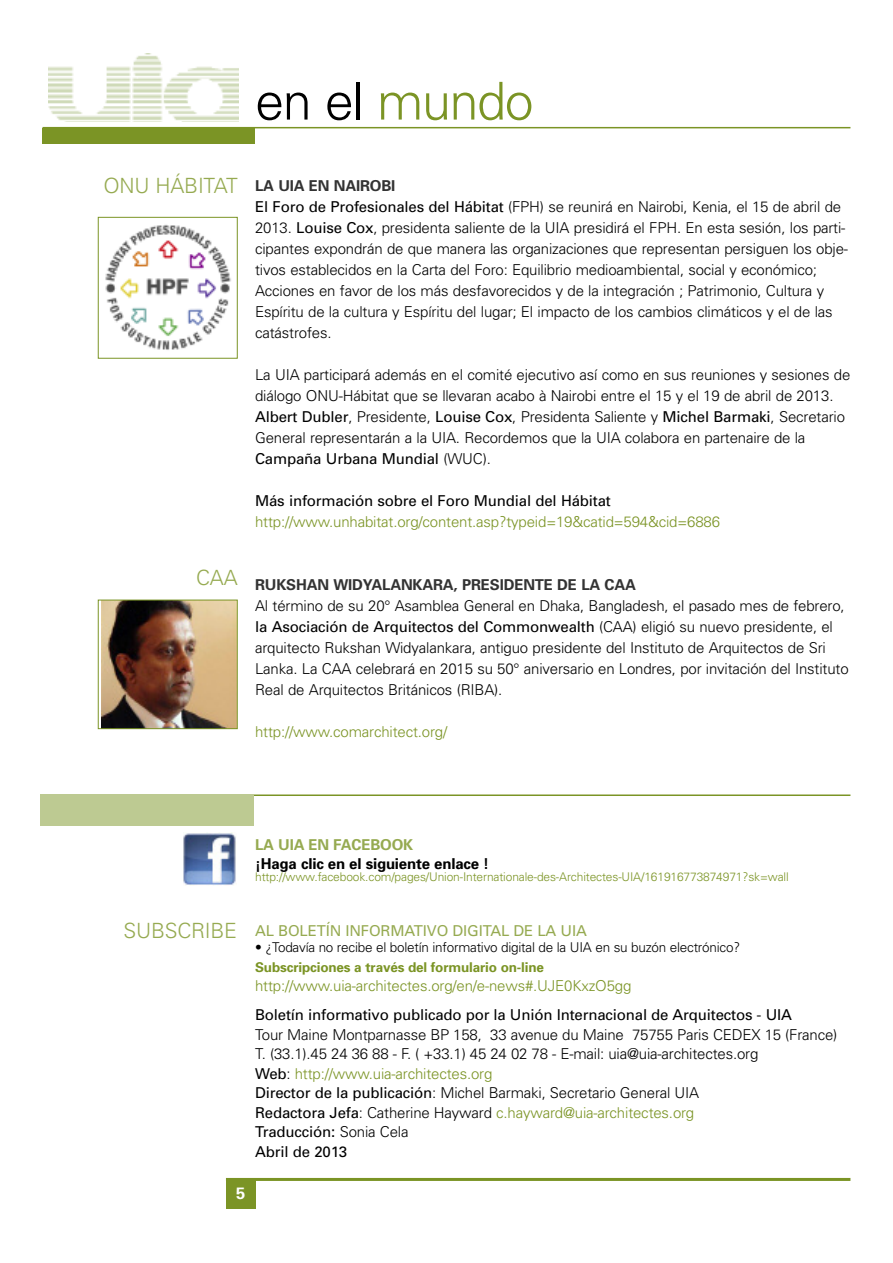
<style>
.page{position:relative;width:893px;height:1263px;background:#fff}
.page>*{position:absolute;margin:0;border:0;box-sizing:border-box;transform-origin:0 0}
.t1{font:300 52.2px "Univers";letter-spacing:-.03em;color:#7b9425}
.t2{font:300 21px "Univers";letter-spacing:-.01em;color:#96aa51}
.t3{font:700 16.5px "Univers";color:#fff}
.t4{font:300 15px/21px "Univers";letter-spacing:-.01em;color:#000}
.t5{font:300 15px "Univers";letter-spacing:-.01em;color:#7b9425}
.t6{font:15px "Univers";letter-spacing:-.01em;color:#000}
.t7{font:700 15px "Univers";letter-spacing:-.01em;color:#333}
.t8{font:15px "Univers";letter-spacing:-.01em;color:#96aa51}
.t9{font:700 15px "Univers";letter-spacing:-.01em;color:#000}
.t10{font:700 15px "Univers";letter-spacing:-.01em;color:#96aa51}
.t11{font:300 13.5px "Univers";letter-spacing:-.015em;color:#000}
.t12{font:700 13.5px "Univers";letter-spacing:-.01em;color:#7b9425}
.t13{font:300 12px "Univers";letter-spacing:-.01em;color:#7b9425}
.s1{color:#000}
.s2{font-weight:700;color:#333}
.s3{font-weight:400}
.s4{color:#7b9425}
</style>
<div class="page">
<div style="left:43px;top:128px;width:212px;height:16px;background:#7b9425"></div>
<hr style="left:43px;top:127px;width:807px;height:1px;background:#7b9425">
<img style="left:49px;top:54px;width:189px;height:68px">
<div style="left:226px;top:1178px;width:29px;height:30px;background:#7b9425"></div>
<hr style="left:226px;top:1178px;width:624px;height:3px;background:#7b9425">
<hr style="left:249px;top:794px;width:601px;height:2px;background:#7b9425">
<div style="left:41px;top:794px;width:213px;height:32px;background:#bdca92"></div>
<img style="left:183px;top:832px;width:53px;height:53px">
<img style="left:105px;top:224px;width:126px;height:126px">
<div style="left:98px;top:217px;width:140px;height:142px;border:1px solid #7b9425"></div>
<img style="left:101px;top:602px;width:135px;height:125px">
<div style="left:98px;top:600px;width:140px;height:129px;border:1px solid #7b9425"></div>
<h1 class="t1" style="left:255px;top:82px;width:280px"><span class="s1">en el</span> mundo</h1>
<h2 class="t2" style="left:103px;top:178px;width:136px">ONU HÁBITAT</h2>
<h2 class="t2" style="left:196px;top:570px;width:43px">CAA</h2>
<p class="t4" style="left:255px;top:177px;width:594px"><span class="s2">LA UIA EN NAIROBI<br></span><span class="s3">El Foro de Profesionales del Hábitat</span> (FPH) se reunirá en Nairobi, Kenia, el 15 de abril de 2013. <span class="s3">Louise Cox</span>, presidenta saliente de la UIA presidirá el FPH. En esta sesión, los parti&shy;cipantes expondrán de que manera las organizaciones que representan persiguen los obje&shy;tivos establecidos en la Carta del Foro: Equilibrio medioambiental, social y económico; Acciones en favor de los más desfavorecidos y de la integración ; Patrimonio, Cultura y Espíritu de la cultura y Espíritu del lugar; El impacto de los cambios climáticos y el de las catástrofes.</p>
<p class="t4" style="left:255px;top:366px;width:597px">La UIA participará además en el comité ejecutivo así como en sus reuniones y sesiones de diálogo ONU-Hábitat que se llevaran acabo à Nairobi entre el 15 y el 19 de abril de 2013.<br><span class="s3">Albert Dubler</span>, Presidente, <span class="s3">Louise Cox</span>, Presidenta Saliente y <span class="s3">Michel Barmaki</span>, Secretario General representarán a la UIA. Recordemos que la UIA colabora en partenaire de la <span class="s3">Campaña Urbana Mundial</span> (WUC).</p>
<p class="t6" style="left:255px;top:495px;width:357px">Más información sobre el Foro Mundial del Hábitat</p>
<p class="t5" style="left:255px;top:516px;width:466px">http://www.unhabitat.org/content.asp?typeid=19&amp;catid=594&amp;cid=6886</p>
<p class="t7" style="left:255px;top:579px;width:382px">RUKSHAN WIDYALANKARA, PRESIDENTE DE LA CAA</p>
<p class="t4" style="left:255px;top:597px;width:595px">Al término de su 20° Asamblea General en Dhaka, Bangladesh, el pasado mes de febrero, <span class="s3">la Asociación de Arquitectos del Commonwealth</span> (CAA) eligió su nuevo presidente, el arquitecto Rukshan Widyalankara, antiguo presidente del Instituto de Arquitectos de Sri Lanka. La CAA celebrará en 2015 su 50° aniversario en Londres, por invitación del Instituto Real de Arquitectos Británicos (RIBA).</p>
<p class="t5" style="left:255px;top:726px;width:194px">http://www.comarchitect.org/</p>
<h2 class="t2" style="left:123px;top:923px;width:115px">SUBSCRIBE</h2>
<p class="t10" style="left:255px;top:839px;width:160px">LA UIA EN FACEBOOK</p>
<p class="t9" style="left:255px;top:858px;width:235px">¡Haga clic en el siguiente enlace !</p>
<p class="t13" style="left:255px;top:872px;width:535px">http://www.facebook.com/pages/Union-Internationale-des-Architectes-UIA/161916773874971?sk=wall</p>
<p class="t8" style="left:255px;top:925px;width:333px">AL BOLETÍN INFORMATIVO DIGITAL DE LA UIA</p>
<p class="t11" style="left:255px;top:943px;width:486px">• ¿Todavía no recibe el boletín informativo digital de la UIA en su buzón electrónico?</p>
<p class="t12" style="left:255px;top:962px;width:290px">Subscripciones a través del formulario on-line</p>
<p class="t5" style="left:255px;top:980px;width:378px">http://www.uia-architectes.org/en/e-news#.UJE0KxzO5gg</p>
<p class="t6" style="left:255px;top:1009px;width:538px">Boletín informativo publicado por la Unión Internacional de Arquitectos - UIA</p>
<p class="t4" style="left:255px;top:1026px;width:584px;line-height:19.5px">Tour Maine Montparnasse BP 158, 33 avenue du Maine 75755 Paris CEDEX 15 (France)<br>T. (33.1).45 24 36 88 - F. ( +33.1) 45 24 02 78 - E-mail: uia@uia-architectes.org<br><span class="s3">Web</span>: <span class="s4">http://www.uia-architectes.org<br></span><span class="s3">Director de la publicación</span>: Michel Barmaki, Secretario General UIA<br><span class="s3">Redactora Jefa</span>: Catherine Hayward <span class="s4">c.hayward@uia-architectes.org<br></span><span class="s3">Traducción:</span> Sonia Cela<br><span class="s3">Abril de 2013</span></p>
<p class="t3" style="left:236px;top:1187px;width:11px">5</p>
</div>
